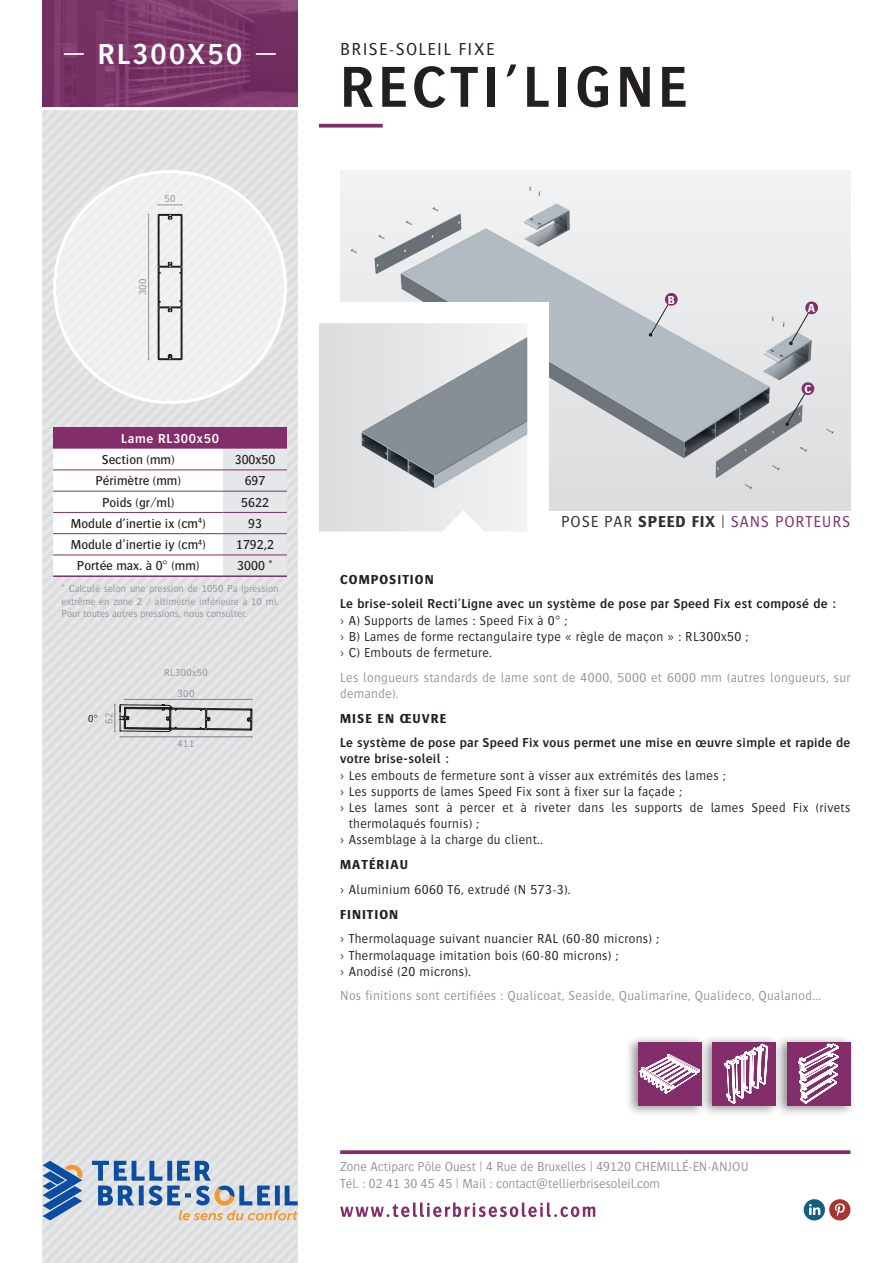
<style>
.page{position:relative;width:893px;height:1263px;background:#fff}
.page>*{position:absolute;margin:0;border:0;box-sizing:border-box;transform-origin:0 0}
.t1{font:600 60px "Bosis Std";letter-spacing:.075em;color:#231f20}
.t2{font:600 30px "Bosis Std";letter-spacing:.075em;color:#fff}
.t3{font:300 18px "Bosis Std";letter-spacing:.075em;color:#231f20}
.t4{font:300 16.5px "Bosis Std";letter-spacing:.05em;color:#832d6a}
.t5{font:300 13.5px/16.2px "Bosis Std";letter-spacing:.025em;color:#231f20}
.t6{font:300 13.5px/16.2px "Bosis Std";letter-spacing:.025em;color:#939598}
.t7{font:600 13.5px/16.2px "Bosis Std";letter-spacing:.025em;color:#231f20}
.t8{font:500 13.5px "Bosis Std";color:#231f20}
.t9{font:300 13.5px/16.2px "Bosis Std";color:#939598}
.t10{font:700 13.5px "Bosis Std";letter-spacing:.075em;color:#231f20}
.t11{font:600 13.5px "Bosis Std";letter-spacing:.05em;color:#fff}
.t12{font:700 12px "Bosis Std";color:#fff}
.t13{font:300 10.5px/12.6px "Bosis Std";color:#939598;text-align:justify}
.t14{font:300 10.5px "Bosis Std";letter-spacing:.025em;color:#939598}
.t15{font:300 10.5px "Bosis Std";color:#231f20}
.s1{color:#312f30}
.s2{font-weight:700;color:#312f30}
</style>
<div class="page">
<svg style="left:43px;top:0;width:255px;height:106px;background:#7a3667"></svg>
<div style="left:43px;top:111px;width:255px;height:1152px;background:#e1e2e4"></div>
<div style="left:53px;top:170px;width:234px;height:234px;background:#f0f0f1;border-radius:50%"></div>
<svg style="left:319px;top:124px;width:64px;height:4px"></svg>
<div style="left:804px;top:1199px;width:21px;height:21px;background:#145e84;border-radius:50%"></div>
<svg style="left:809px;top:1204px;width:11px;height:11px"></svg>
<div style="left:829px;top:1199px;width:21px;height:21px;background:#a43731;border-radius:50%"></div>
<svg style="left:835px;top:1203px;width:10px;height:13px"></svg>
<svg style="left:340px;top:1150px;width:510px;height:4px;background:#8c3c75"></svg>
<svg style="left:340px;top:1202px;width:255px;height:15px"></svg>
<svg style="left:43px;top:1141px;width:255px;height:84px;background:#b8c2d1"></svg>
<img style="left:340px;top:170px;width:510px;height:340px">
<div style="left:319px;top:302px;width:230px;height:229px;background:#fff"></div>
<div style="left:53px;top:427px;width:234px;height:22px;background:#832d6a"></div>
<svg style="left:53px;top:449px;width:234px;height:126px"></svg>
<hr style="left:53px;top:575px;width:170px;height:2px;background:#832d6a">
<hr style="left:223px;top:575px;width:64px;height:2px;background:#832d6a">
<hr style="left:53px;top:469px;width:170px;height:1px;background:#832d6a">
<hr style="left:223px;top:469px;width:64px;height:1px;background:#832d6a">
<hr style="left:53px;top:491px;width:170px;height:1px;background:#832d6a">
<hr style="left:223px;top:491px;width:64px;height:1px;background:#832d6a">
<hr style="left:53px;top:512px;width:170px;height:1px;background:#832d6a">
<hr style="left:223px;top:512px;width:64px;height:1px;background:#832d6a">
<hr style="left:53px;top:533px;width:170px;height:1px;background:#832d6a">
<hr style="left:223px;top:533px;width:64px;height:1px;background:#832d6a">
<hr style="left:53px;top:555px;width:170px;height:1px;background:#832d6a">
<hr style="left:223px;top:555px;width:64px;height:1px;background:#832d6a">
<svg style="left:158px;top:214px;width:24px;height:146px"></svg>
<hr style="left:148px;top:214px;width:1px;height:146px;background:#939598">
<svg style="left:158px;top:204px;width:25px;height:2px"></svg>
<svg style="left:319px;top:323px;width:208px;height:208px;background:#dfe0e2"></svg>
<img style="left:353px;top:323px;width:174px;height:198px">
<div style="left:699px;top:1035px;width:82px;height:82px;background:#231f20;opacity:.5"></div>
<div style="left:712px;top:1042px;width:64px;height:64px;background:#832d6a"></div>
<div style="left:774px;top:1035px;width:82px;height:82px;background:#231f20;opacity:.5"></div>
<div style="left:787px;top:1042px;width:63px;height:64px;background:#832d6a"></div>
<svg style="left:798px;top:1044px;width:41px;height:60px"></svg>
<svg style="left:724px;top:1044px;width:44px;height:60px"></svg>
<div style="left:625px;top:1035px;width:82px;height:82px;background:#231f20;opacity:.5"></div>
<div style="left:638px;top:1042px;width:64px;height:64px;background:#832d6a"></div>
<svg style="left:640px;top:1054px;width:60px;height:40px"></svg>
<svg style="left:114px;top:698px;width:139px;height:40px;background:#bcbcbe"></svg>
<svg style="left:648px;top:298px;width:24px;height:39px"></svg>
<div style="left:665px;top:293px;width:13px;height:13px;background:#832d6a;border-radius:50%"></div>
<svg style="left:785px;top:388px;width:24px;height:38px"></svg>
<div style="left:801px;top:382px;width:13px;height:13px;background:#832d6a;border-radius:50%"></div>
<svg style="left:789px;top:307px;width:23px;height:38px"></svg>
<div style="left:805px;top:301px;width:13px;height:13px;background:#832d6a;border-radius:50%"></div>
<h2 class="t2" style="left:63px;top:38px;width:216px">— RL300X50 —</h2>
<p class="t13" style="left:165px;top:193px;width:13px">50</p>
<p class="t13" style="left:136px;top:295px;width:18px;rotate:-90deg">300</p>
<p class="t11" style="left:121px;top:431px;width:99px">Lame RL300x50</p>
<p class="t8" style="left:102px;top:452px;width:74px">Section (mm)</p>
<p class="t8" style="left:235px;top:452px;width:42px">300x50</p>
<p class="t8" style="left:96px;top:473px;width:87px">Périmètre (mm)</p>
<p class="t8" style="left:245px;top:473px;width:22px">697</p>
<p class="t8" style="left:102px;top:495px;width:74px">Poids (gr/ml)</p>
<p class="t8" style="left:241px;top:495px;width:29px">5622</p>
<p class="t8" style="left:71px;top:516px;width:136px">Module d’inertie ix (cm<sup>4</sup>)</p>
<p class="t8" style="left:248px;top:516px;width:15px">93</p>
<p class="t8" style="left:71px;top:537px;width:137px">Module d’inertie iy (cm<sup>4</sup>)</p>
<p class="t8" style="left:236px;top:537px;width:40px">1792,2</p>
<p class="t8" style="left:77px;top:558px;width:124px">Portée max. à 0° (mm)</p>
<p class="t8" style="left:237px;top:558px;width:37px">3000 *</p>
<p class="t13" style="left:62px;top:582px;width:218px">* Calculé selon une pression de 1050 Pa (pression extrême en zone 2 / altimétrie inférieure à 10 m).<br>Pour toutes autres pressions, nous consulter.</p>
<p class="t14" style="left:164px;top:667px;width:45px">RL300x50</p>
<p class="t15" style="left:88px;top:713px;width:11px">0°</p>
<p class="t13" style="left:102px;top:724px;width:13px;rotate:-90deg">62</p>
<p class="t13" style="left:178px;top:687px;width:18px">300</p>
<p class="t13" style="left:178px;top:737px;width:18px">411</p>
<h3 class="t3" style="left:340px;top:40px;width:156px">BRISE-SOLEIL FIXE</h3>
<h1 class="t1" style="left:340px;top:55px;width:348px">RECTI’LIGNE</h1>
<p class="t12" style="left:668px;top:293px;width:9px">B</p>
<p class="t12" style="left:808px;top:301px;width:9px">A</p>
<p class="t12" style="left:804px;top:382px;width:8px">C</p>
<p class="t4" style="left:561px;top:512px;width:291px"><span class="s1">POSE PAR</span> <span class="s2">SPEED FIX</span> <span class="s1">|</span> SANS PORTEURS</p>
<p class="t10" style="left:340px;top:572px;width:95px">COMPOSITION</p>
<p class="t7" style="left:340px;top:596px;width:497px">Le brise-soleil Recti’Ligne avec un système de pose par Speed Fix est composé de :</p>
<p class="t5" style="left:340px;top:612px;width:410px">› A) Supports de lames : Speed Fix à 0° ;<br>› B) Lames de forme rectangulaire type « règle de maçon » : RL300x50 ; › C) Embouts de fermeture.</p>
<p class="t6" style="left:340px;top:669px;width:512px">Les longueurs standards de lame sont de 4000, 5000 et 6000 mm (autres longueurs, sur demande).</p>
<p class="t10" style="left:340px;top:710px;width:107px">MISE EN ŒUVRE</p>
<p class="t7" style="left:340px;top:734px;width:512px">Le système de pose par Speed Fix vous permet une mise en œuvre simple et rapide de votre brise-soleil :</p>
<p class="t5" style="left:340px;top:767px;width:387px">› Les embouts de fermeture sont à visser aux extrémités des lames ;</p>
<p class="t5" style="left:340px;top:783px;width:343px">› Les supports de lames Speed Fix sont à fixer sur la façade ;</p>
<p class="t5" style="left:340px;top:799px;width:512px">› Les lames sont à percer et à riveter dans les supports de lames Speed Fix (rivets</p>
<p class="t5" style="left:349px;top:815px;width:132px">thermolaqués fournis) ;</p>
<p class="t5" style="left:340px;top:832px;width:204px">› Assemblage à la charge du client..</p>
<p class="t10" style="left:340px;top:857px;width:69px">MATÉRIAU</p>
<p class="t5" style="left:340px;top:881px;width:232px">› Aluminium 6060 T6, extrudé (N 573-3).</p>
<p class="t10" style="left:340px;top:906px;width:60px">FINITION</p>
<p class="t5" style="left:340px;top:930px;width:320px">› Thermolaquage suivant nuancier RAL (60-80 microns) ; › Thermolaquage imitation bois (60-80 microns) ;<br>› Anodisé (20 microns).</p>
<p class="t6" style="left:340px;top:987px;width:482px">Nos finitions sont certifiées : Qualicoat, Seaside, Qualimarine, Qualideco, Qualanod...</p>
<p class="t9" style="left:340px;top:1158px;width:410px">Zone Actiparc Pôle Ouest | 4 Rue de Bruxelles | 49120 CHEMILLÉ-EN-ANJOU<br>Tél. : 02 41 30 45 45 | Mail : contact@tellierbrisesoleil.com</p>
</div>
